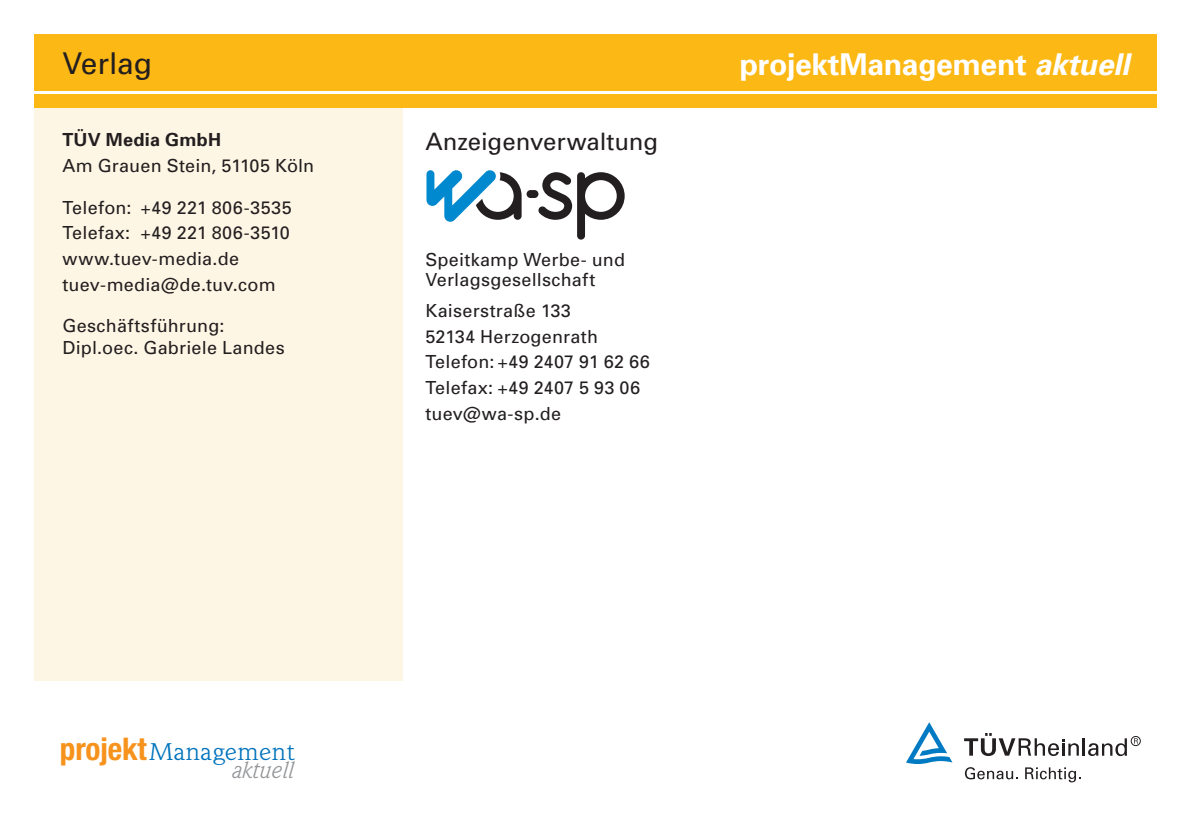
<style>
.page{position:relative;width:1191px;height:840px;background:#fff}
.page>*{position:absolute;margin:0;border:0;box-sizing:border-box;transform-origin:0 0}
.t1{font:700 30px "Univers";letter-spacing:-.01em;color:#fff}
.t2{font:30px "Univers";letter-spacing:-.005em;color:#231f20}
.t3{font:24px "Univers";letter-spacing:-.005em;color:#231f20}
.t4{font:23.6px/18.2px "Weidemann Std";letter-spacing:.01em;color:#0073bc;text-align:right;scale:1.17 1}
.t5{font:18px/25.6px "Univers";letter-spacing:.015em;color:#231f20}
.t6{font:700 18px "Univers";letter-spacing:.015em;color:#231f20}
.s1{font-style:italic}
.s2{font-family:"Helvetica Neue LT Pro";font-weight:700;font-stretch:condensed;font-size:31.2px;color:#f7931d}
.s3{font-style:italic;color:#939598}
</style>
<div class="page">
<svg style="left:965px;top:767px;width:52px;height:12px"></svg>
<svg style="left:1025px;top:767px;width:55px;height:15px"></svg>
<svg style="left:964px;top:733px;width:114px;height:22px"></svg>
<hr style="left:1082px;top:737px;width:3px;height:18px;background:#231f20">
<svg style="left:1088px;top:738px;width:39px;height:17px"></svg>
<div style="left:1131px;top:735px;width:9px;height:10px;border:1px solid #231f20;border-radius:50%"></div>
<svg style="left:1134px;top:737px;width:4px;height:6px"></svg>
<svg style="left:906px;top:722px;width:46px;height:41px"></svg>
<div style="left:34px;top:108px;width:368px;height:572px;background:#fef6e5"></div>
<div style="left:34px;top:34px;width:1123px;height:74px;background:#fcb814"></div>
<hr style="left:34px;top:91px;width:1123px;height:3px;background:#fff">
<svg style="left:426px;top:170px;width:198px;height:70px"></svg>
<div style="left:424px;top:226px;width:150px;height:19px;background:#fff"></div>
<h1 class="t2" style="left:62px;top:44px;width:91px">Verlag</h1>
<h1 class="t1" style="left:739px;top:45px;width:391px">projektManagement <span class="s1">aktuell</span></h1>
<p class="t6" style="left:62px;top:128px;width:160px">TÜV Media GmbH</p>
<p class="t5" style="left:62px;top:152px;width:253px">Am Grauen Stein, 51105 Köln</p>
<p class="t5" style="left:62px;top:194px;width:231px">Telefon: +49 221 806-3535<br>Telefax: +49 221 806-3510 www.tuev-media.de tuev-media@de.tuv.com</p>
<p class="t5" style="left:62px;top:314px;width:224px;line-height:22px">Geschäftsführung:<br>Dipl.oec. Gabriele Landes</p>
<h2 class="t3" style="left:425px;top:126px;width:234px">Anzeigenverwaltung</h2>
<p class="t5" style="left:425px;top:249px;width:201px;line-height:20px">Speitkamp Werbe- und<br>Verlagsgesellschaft</p>
<p class="t5" style="left:425px;top:297px;width:226px">Kaiserstraße 133<br>52134 Herzogenrath<br>Telefon: +49 2407 91 62 66<br>Telefax: +49 2407 5 93 06 tuev@wa-sp.de</p>
<h3 class="t4" style="left:60px;top:741px;width:202px"><span class="s2">projekt</span>Management <span class="s3">aktuell</span></h3>
</div>
